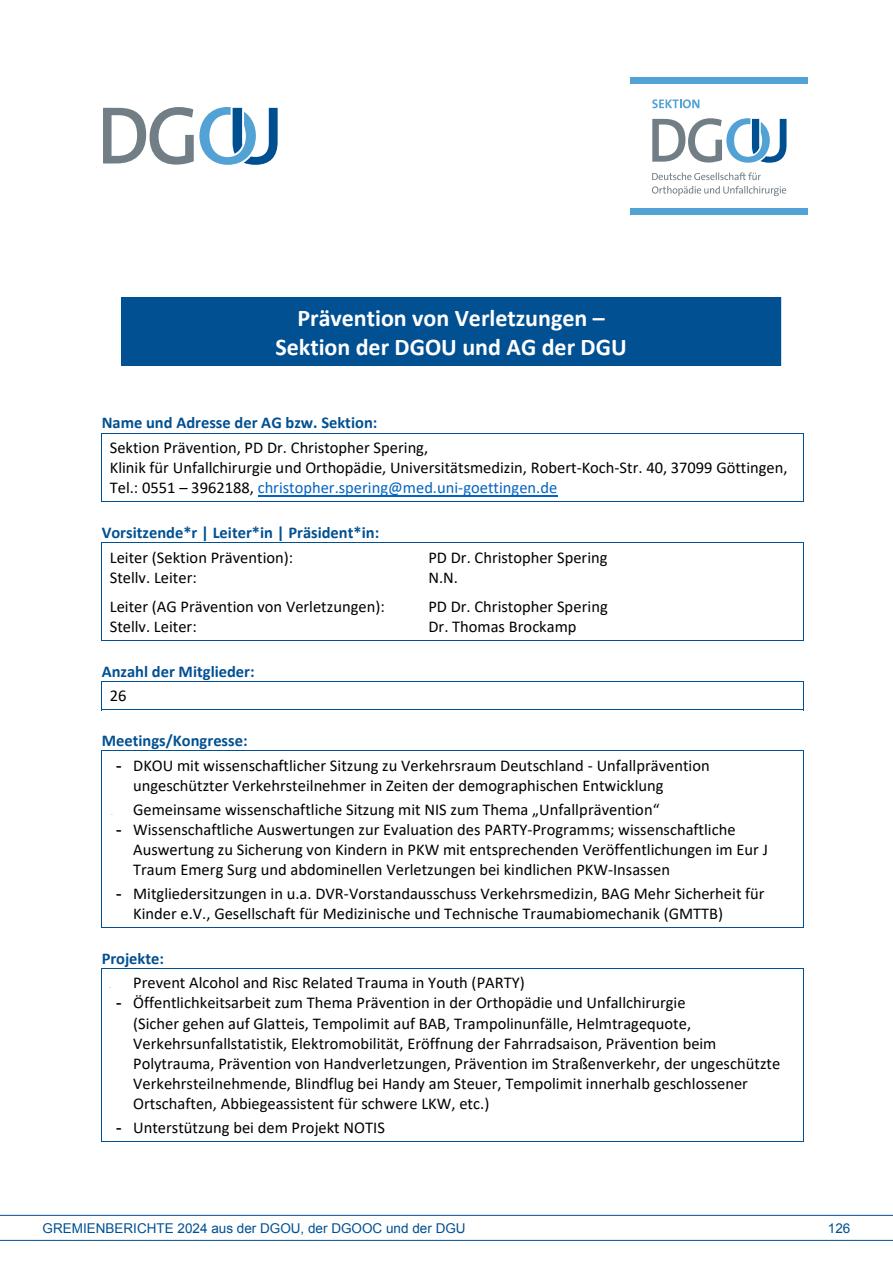
<style>
.page{position:relative;width:893px;height:1263px;background:#fff}
.page>*{position:absolute;margin:0;border:0;box-sizing:border-box;transform-origin:0 0}
.t1{font:700 24px/29.2px "Calibri";color:#fff;text-align:center}
.t2{font:16.5px/20.1px "Calibri";color:#000}
.t3{font:700 16.5px "Calibri";color:#015092}
.t4{font:700 16.5px/24.6px "Calibri";color:#005092}
.t5{font:13.5px "Arial";color:#004f91}
.t6{font:3px "Arial";color:#000}
.s1{color:#0563c1}
.s2{color:#015092}
.s3{font-weight:400;color:#000}
.s4{font-family:"Arial"}
</style>
<div class="page">
<hr style="left:258px;top:495px;width:299px;height:1px;background:#0563c1">
<hr style="left:101px;top:433px;width:703px;height:1px;background:#015092">
<hr style="left:101px;top:434px;width:1px;height:68px;background:#015092">
<hr style="left:101px;top:501px;width:702px;height:1px;background:#015092">
<hr style="left:803px;top:434px;width:1px;height:68px;background:#015092">
<hr style="left:101px;top:542px;width:703px;height:1px;background:#015092">
<hr style="left:101px;top:543px;width:1px;height:98px;background:#015092">
<hr style="left:101px;top:640px;width:702px;height:1px;background:#015092">
<hr style="left:803px;top:543px;width:1px;height:98px;background:#015092">
<hr style="left:101px;top:681px;width:703px;height:1px;background:#015092">
<svg style="left:101px;top:682px;width:1px;height:27px"></svg>
<hr style="left:101px;top:709px;width:702px;height:1px;background:#015092">
<svg style="left:803px;top:682px;width:1px;height:28px"></svg>
<hr style="left:101px;top:750px;width:703px;height:1px;background:#015092">
<hr style="left:101px;top:751px;width:1px;height:177px;background:#015092">
<hr style="left:101px;top:927px;width:702px;height:1px;background:#015092">
<hr style="left:803px;top:751px;width:1px;height:177px;background:#015092">
<hr style="left:101px;top:968px;width:703px;height:1px;background:#015092">
<hr style="left:101px;top:969px;width:1px;height:173px;background:#015092">
<hr style="left:101px;top:1141px;width:702px;height:1px;background:#015092">
<hr style="left:803px;top:969px;width:1px;height:173px;background:#015092">
<div style="left:121px;top:297px;width:660px;height:69px;background:#015092"></div>
<svg style="left:652px;top:172px;width:134px;height:24px"></svg>
<svg style="left:652px;top:118px;width:134px;height:45px"></svg>
<div style="left:631px;top:209px;width:177px;height:6px;background:#53a2d5"></div>
<div style="left:631px;top:77px;width:177px;height:6px;background:#53a2d5"></div>
<svg style="left:652px;top:99px;width:47px;height:9px"></svg>
<hr style="left:0;top:1215px;width:893px;height:1px;background:#004f91">
<hr style="left:0;top:1240px;width:893px;height:1px;background:#004f91">
<svg style="left:103px;top:107px;width:175px;height:58px"></svg>
<h1 class="t1" style="left:275px;top:303px;width:353px">Prävention von Verletzungen –<br>Sektion der DGOU und AG der DGU</h1>
<p class="t3" style="left:102px;top:411px;width:277px">Name und Adresse der AG bzw. Sektion:</p>
<p class="t2" style="left:110px;top:437px;width:679px">Sektion Prävention, PD Dr. Christopher Spering,<br>Klinik für Unfallchirurgie und Orthopädie, Universitätsmedizin, Robert‐Koch‐Str. 40, 37099 Göttingen,<br>Tel.: 0551 – 3962188, <span class="s1">christopher.spering@med.uni‐goettingen.de</span></p>
<p class="t4" style="left:110px;top:520px;width:271px;text-indent:-8px">Vorsitzende*r | Leiter*in | Präsident*in<span class="s2">:<br></span><span class="s3">Leiter (Sektion Prävention):</span></p>
<p class="t2" style="left:428px;top:547px;width:181px">PD Dr. Christopher Spering</p>
<p class="t2" style="left:110px;top:567px;width:89px">Stellv. Leiter:</p>
<p class="t2" style="left:428px;top:567px;width:31px">N.N.</p>
<p class="t2" style="left:110px;top:596px;width:276px">Leiter (AG Prävention von Verletzungen):</p>
<p class="t2" style="left:428px;top:596px;width:181px">PD Dr. Christopher Spering</p>
<p class="t2" style="left:110px;top:616px;width:89px">Stellv. Leiter:</p>
<p class="t2" style="left:428px;top:616px;width:150px">Dr. Thomas Brockamp</p>
<p class="t3" style="left:102px;top:660px;width:154px">Anzahl der Mitglieder:</p>
<p class="t2" style="left:110px;top:685px;width:18px">26</p>
<p class="t3" style="left:102px;top:729px;width:147px">Meetings/Kongresse:</p>
<p class="t2" style="left:133px;top:755px;width:578px;text-indent:-17px"><span class="s4">-</span> DKOU mit wissenschaftlicher Sitzung zu Verkehrsraum Deutschland ‐ Unfallprävention ungeschützter Verkehrsteilnehmer in Zeiten der demographischen Entwicklung</p>
<p class="t2" style="left:133px;top:799px;width:528px">Gemeinsame wissenschaftliche Sitzung mit NIS zum Thema „Unfallprävention“</p>
<p class="t2" style="left:133px;top:819px;width:636px;text-indent:-17px"><span class="s4">-</span> Wissenschaftliche Auswertungen zur Evaluation des PARTY‐Programms; wissenschaftliche<br>Auswertung zu Sicherung von Kindern in PKW mit entsprechenden Veröffentlichungen im Eur J<br>Traum Emerg Surg und abdominellen Verletzungen bei kindlichen PKW‐Insassen</p>
<p class="t2" style="left:133px;top:883px;width:633px;text-indent:-17px"><span class="s4">-</span> Mitgliedersitzungen in u.a. DVR‐Vorstandausschuss Verkehrsmedizin, BAG Mehr Sicherheit für<br>Kinder e.V., Gesellschaft für Medizinische und Technische Traumabiomechanik (GMTTB)</p>
<p class="t3" style="left:102px;top:946px;width:64px">Projekte:</p>
<p class="t6" style="left:110px;top:985px;width:2px">-</p>
<p class="t2" style="left:133px;top:972px;width:393px">Prevent Alcohol and Risc Related Trauma in Youth (PARTY)</p>
<p class="t2" style="left:133px;top:992px;width:648px;text-indent:-17px"><span class="s4">-</span> Öffentlichkeitsarbeit zum Thema Prävention in der Orthopädie und Unfallchirurgie<br>(Sicher gehen auf Glatteis, Tempolimit auf BAB, Trampolinunfälle, Helmtragequote, Verkehrsunfallstatistik, Elektromobilität, Eröffnung der Fahrradsaison, Prävention beim Polytrauma, Prävention von Handverletzungen, Prävention im Straßenverkehr, der ungeschützte Verkehrsteilnehmende, Blindflug bei Handy am Steuer, Tempolimit innerhalb geschlossener Ortschaften, Abbiegeassistent für schwere LKW, etc.)</p>
<p class="t2" style="left:116px;top:1117px;width:270px"><span class="s4">-</span> Unterstützung bei dem Projekt NOTIS</p>
<p class="t5" style="left:43px;top:1219px;width:425px">GREMIENBERICHTE 2024 aus der DGOU, der DGOOC und der DGU</p>
<p class="t5" style="left:828px;top:1219px;width:24px">126</p>
</div>
